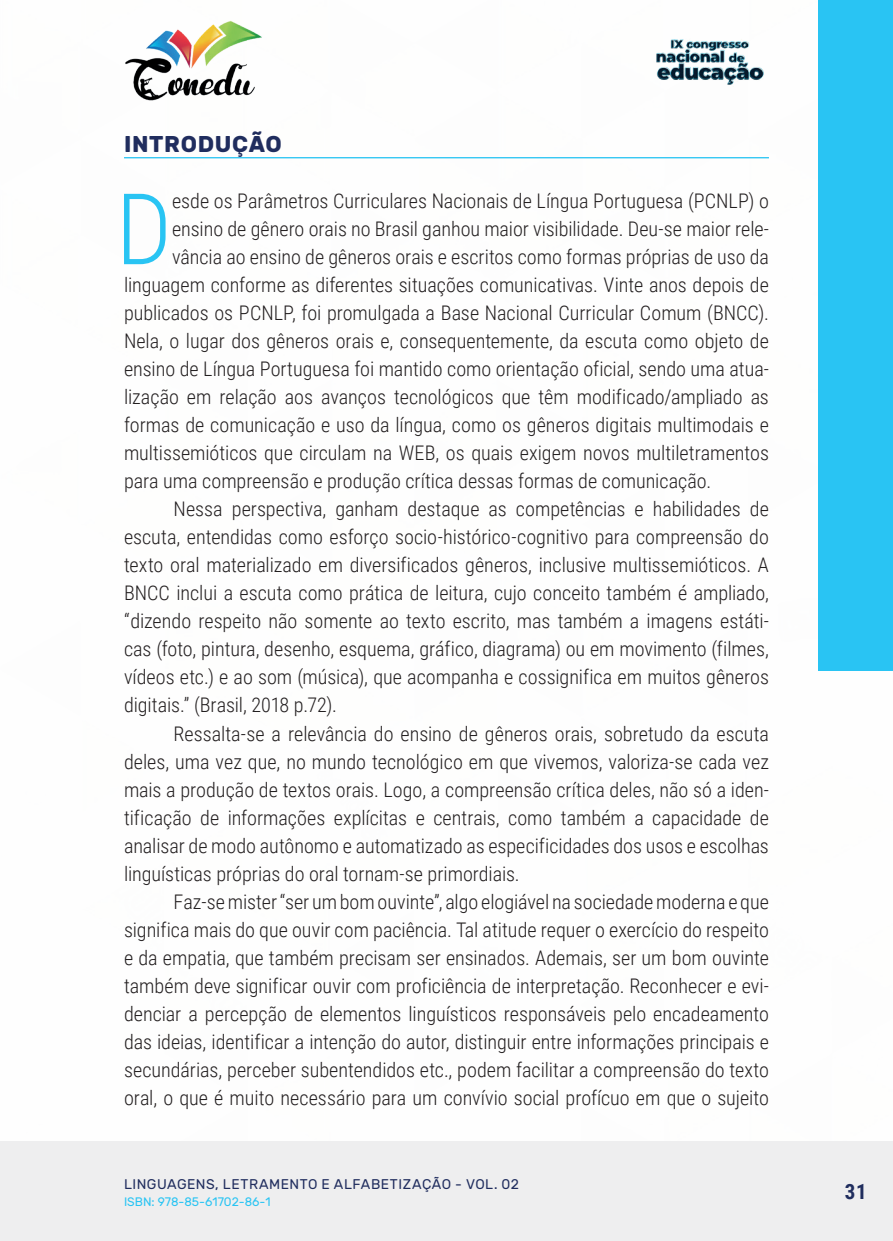
<style>
.page{position:relative;width:893px;height:1241px;background:#fff}
.page>*{position:absolute;margin:0;border:0;box-sizing:border-box;transform-origin:0 0}
._8_CAPITULAR{font:300 98.88px "Roboto Condensed";color:#29c4f3}
._7_INTRODUCAO{font:700 22.75px "Rubik";letter-spacing:.03em;color:#202d5e}
.t1{font:700 21px "Roboto Condensed";color:#202d5e}
._9_CORPO{font:300 20.12px/28px "Roboto Condensed";color:#231f20;text-align:justify}
._8_CAPITULAR-2{font:300 20.12px "Roboto Condensed";color:#231f20}
.t2{font:14px "Rubik";letter-spacing:.035em;color:#202d5e}
.t3{font:12.25px "Rubik";color:#29c4f3}
</style>
<div class="page">
<div style="left:0;top:1141px;width:893px;height:99px;background:#eeeeef"></div>
<div style="left:819px;top:0;width:74px;height:670px;background:#29c4f3"></div>
<img style="left:125px;top:20px;width:137px;height:81px">
<img style="left:656px;top:39px;width:108px;height:46px">
<hr style="left:124px;top:157px;width:645px;height:1px;background:#29c4f3">
<p class="_7_INTRODUCAO" style="left:124px;top:131px;width:159px">INTRODUÇÃO</p>
<p class="_8_CAPITULAR" style="left:116px;top:160px;width:58px">D</p>
<p class="_8_CAPITULAR-2" style="left:172px;top:187px;width:598px">esde os Parâmetros Curriculares Nacionais de Língua Portuguesa (PCNLP) o</p>
<p class="_8_CAPITULAR-2" style="left:172px;top:215px;width:598px">ensino de gênero orais no Brasil ganhou maior visibilidade. Deu-se maior rele-</p>
<p class="_8_CAPITULAR-2" style="left:172px;top:243px;width:598px">vância ao ensino de gêneros orais e escritos como formas próprias de uso da</p>
<p class="_8_CAPITULAR-2" style="left:124px;top:271px;width:646px">linguagem conforme as diferentes situações comunicativas. Vinte anos depois de</p>
<p class="_8_CAPITULAR-2" style="left:124px;top:299px;width:646px">publicados os PCNLP, foi promulgada a Base Nacional Curricular Comum (BNCC).</p>
<p class="_8_CAPITULAR-2" style="left:124px;top:327px;width:646px">Nela, o lugar dos gêneros orais e, consequentemente, da escuta como objeto de</p>
<p class="_8_CAPITULAR-2" style="left:124px;top:355px;width:646px">ensino de Língua Portuguesa foi mantido como orientação oficial, sendo uma atua-</p>
<p class="_8_CAPITULAR-2" style="left:124px;top:383px;width:646px">lização em relação aos avanços tecnológicos que têm modificado/ampliado as</p>
<p class="_8_CAPITULAR-2" style="left:124px;top:411px;width:646px">formas de comunicação e uso da língua, como os gêneros digitais multimodais e</p>
<p class="_8_CAPITULAR-2" style="left:124px;top:439px;width:646px">multissemióticos que circulam na WEB, os quais exigem novos multiletramentos</p>
<p class="_8_CAPITULAR-2" style="left:124px;top:467px;width:589px">para uma compreensão e produção crítica dessas formas de comunicação.</p>
<p class="_9_CORPO" style="left:124px;top:494px;width:646px;text-indent:50px">Nessa perspectiva, ganham destaque as competências e habilidades de escuta, entendidas como esforço socio-histórico-cognitivo para compreensão do texto oral materializado em diversificados gêneros, inclusive multissemióticos. A BNCC inclui a escuta como prática de leitura, cujo conceito também é ampliado, “dizendo respeito não somente ao texto escrito, mas também a imagens estáti&shy;cas (foto, pintura, desenho, esquema, gráfico, diagrama) ou em movimento (filmes, vídeos etc.) e ao som (música), que acompanha e cossignifica em muitos gêneros digitais.” (Brasil, 2018 p.72).</p>
<p class="_9_CORPO" style="left:124px;top:718px;width:646px;text-indent:50px">Ressalta-se a relevância do ensino de gêneros orais, sobretudo da escuta deles, uma vez que, no mundo tecnológico em que vivemos, valoriza-se cada vez mais a produção de textos orais. Logo, a compreensão crítica deles, não só a iden&shy;tificação de informações explícitas e centrais, como também a capacidade de analisar de modo autônomo e automatizado as especificidades dos usos e escolhas linguísticas próprias do oral tornam-se primordiais.</p>
<p class="_9_CORPO" style="left:124px;top:886px;width:646px;text-indent:50px">Faz-se mister “ser um bom ouvinte”, algo elogiável na sociedade moderna e que significa mais do que ouvir com paciência. Tal atitude requer o exercício do respeito e da empatia, que também precisam ser ensinados. Ademais, ser um bom ouvinte também deve significar ouvir com proficiência de interpretação. Reconhecer e evi&shy;denciar a percepção de elementos linguísticos responsáveis pelo encadeamento das ideias, identificar a intenção do autor, distinguir entre informações principais e secundárias, perceber subentendidos etc., podem facilitar a compreensão do texto oral, o que é muito necessário para um convívio social profícuo em que o sujeito</p>
<p class="t2" style="left:124px;top:1175px;width:396px">LINGUAGENS, LETRAMENTO E ALFABETIZAÇÃO - VOL. 02</p>
<p class="t3" style="left:124px;top:1194px;width:148px">ISBN: 978-85-61702-86-1</p>
<p class="t1" style="left:845px;top:1176px;width:23px">31</p>
</div>
